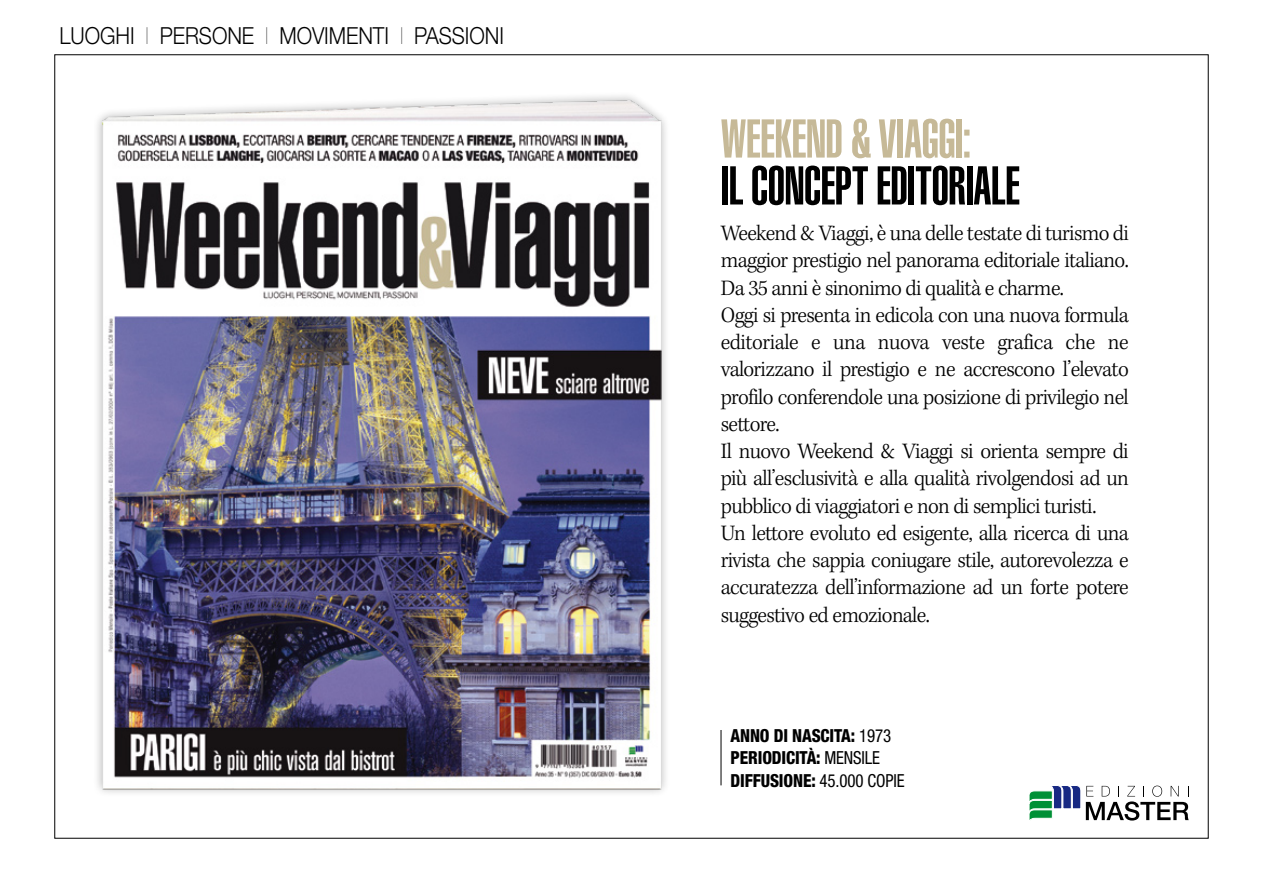
<style>
.page{position:relative;width:1263px;height:893px;background:#fff}
.page>*{position:absolute;margin:0;border:0;box-sizing:border-box;transform-origin:0 0}
.t1{font:53.55px "Helvetica LT Std Ultra Comp";letter-spacing:-.01em;color:#000}
.t2{font:53.55px "Helvetica LT Std Ultra Comp";letter-spacing:-.01em;color:#c6b997}
.t3{font:300 23.55px "Helvetica Neue LT Std";letter-spacing:-.005em;color:#000;scale:.88 1}
.t4{font:300 22.65px/27.3px "Kepler Std";letter-spacing:-.03em;color:#000;scale:.96 1}
.t5{font:800 condensed 18px/22.5px "Helvetica Neue LT Std";letter-spacing:-.01em;color:#000;scale:.94 1}
.s1{font-weight:200}
.s2{font-weight:400}
</style>
<div class="page">
<svg style="left:1029px;top:785px;width:160px;height:36px"></svg>
<img style="left:97px;top:95px;width:569px;height:698px">
<hr style="left:721px;top:730px;width:1px;height:55px;background:#000">
<p class="t3" style="left:60px;top:21px;width:506px">LUOGHI <span class="s1">I</span> PERSONE <span class="s1">I</span> MOVIMENTI <span class="s1">I</span> PASSIONI</p>
<h1 class="t2" style="left:721px;top:108px;width:252px">WEEKEND &amp; VIAGGI:</h1>
<h1 class="t1" style="left:721px;top:155px;width:300px">IL CONCEPT EDITORIALE</h1>
<p class="t4" style="left:721px;top:220px;width:426px">Weekend &amp; Viaggi, è una delle testate di turismo di maggior prestigio nel panorama editoriale italiano.<br>Da 35 anni è sinonimo di qualità e charme.<br>Oggi si presenta in edicola con una nuova formula editoriale e una nuova veste grafica che ne valorizzano il prestigio e ne accrescono l’elevato profilo conferendole una posizione di privilegio nel settore.<br>Il nuovo Weekend &amp; Viaggi si orienta sempre di più all’esclusività e alla qualità rivolgendosi ad un pubblico di viaggiatori e non di semplici turisti.<br>Un lettore evoluto ed esigente, alla ricerca di una rivista che sappia coniugare stile, autorevolezza e accuratezza dell’informazione ad un forte potere suggestivo ed emozionale.</p>
<p class="t5" style="left:730px;top:724px;width:187px">ANNO DI NASCITA: <span class="s2">1973<br></span>PERIODICITÀ: <span class="s2">MENSILE<br></span>DIFFUSIONE: <span class="s2">45.000 COPIE</span></p>
</div>
